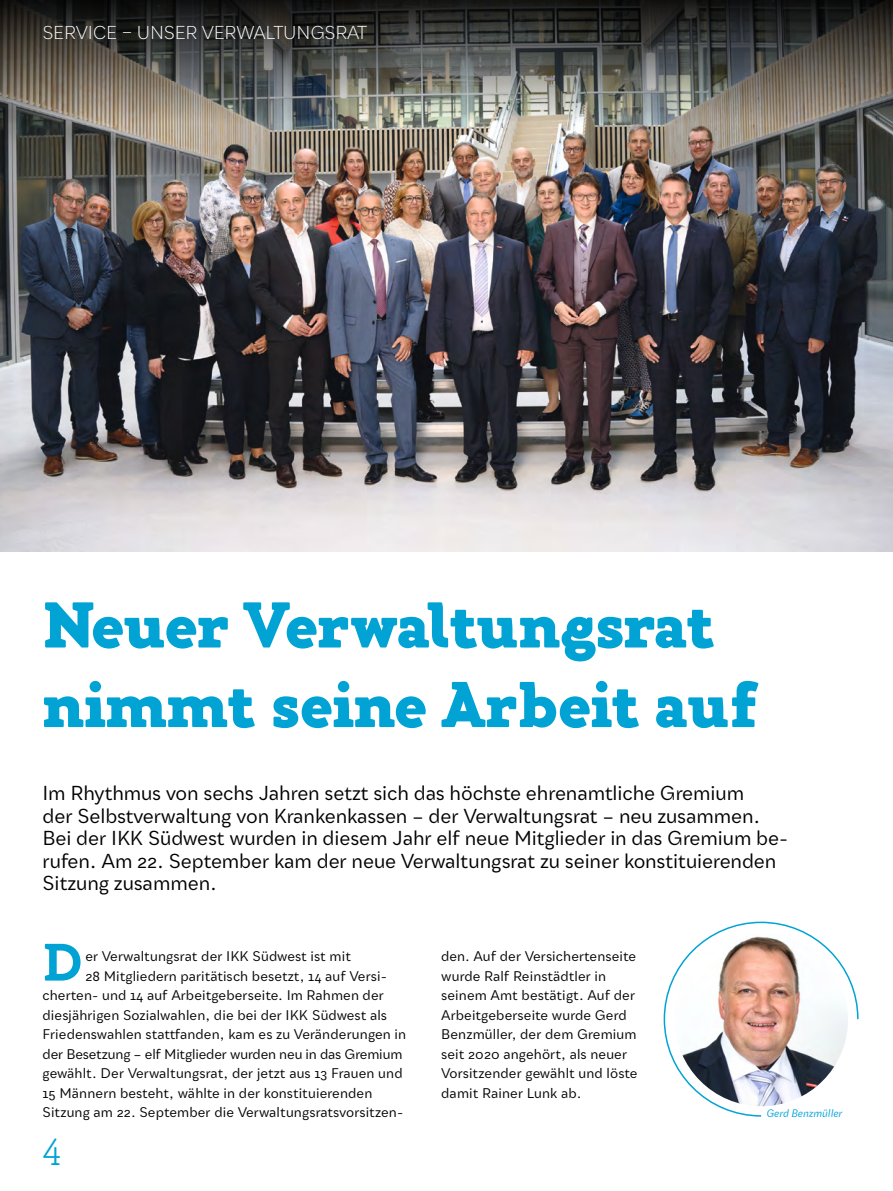
<style>
.page{position:relative;width:893px;height:1191px;background:#fff}
.page>*{position:absolute;margin:0;border:0;box-sizing:border-box;transform-origin:0 0}
.t1{font:900 64.5px/79.5px "Gambero";color:#00a3d4}
.t2{font:700 52.5px "Gambero";color:#00a3d4}
.t3{font:100 37.5px "Gambero";color:#00a3d4}
.t4{font:19.5px/22.5px "Qualion Text";letter-spacing:-.005em;color:#000}
.t5{font:300 18px "Qualion Text";letter-spacing:-.025em;color:#fff}
.t6{font:13.5px/19.5px "Qualion Text";letter-spacing:.005em;color:#000}
.t7{font:italic 10.5px "Qualion Text";color:#00a3d4}
</style>
<div class="page">
<img style="left:0;top:122px;width:893px;height:429px">
<svg style="left:663px;top:921px;width:196px;height:196px"></svg>
<img style="left:675px;top:933px;width:173px;height:173px;border-radius:87px">
<svg style="left:0;top:0;width:893px;height:122px;background:#53524d"></svg>
<h3 class="t5" style="left:43px;top:21px;width:326px">SERVICE – UNSER VERWALTUNGSRAT</h3>
<h1 class="t1" style="left:43px;top:586px;width:716px">Neuer Verwaltungsrat nimmt seine Arbeit auf</h1>
<p class="t4" style="left:43px;top:781px;width:747px">Im Rhythmus von sechs Jahren setzt sich das höchste ehrenamtliche Gremium<br>der Selbstverwaltung von Krankenkassen – der Verwaltungsrat – neu zusammen.<br>Bei der IKK Südwest wurden in diesem Jahr elf neue Mitglieder in das Gremium be&shy;rufen. Am 22. September kam der neue Verwaltungsrat zu seiner konstituierenden Sitzung zusammen.</p>
<h2 class="t2" style="left:43px;top:929px;width:40px">D</h2>
<p class="t6" style="left:85px;top:946px;width:267px">er Verwaltungsrat der IKK Südwest ist mit</p>
<p class="t6" style="left:85px;top:966px;width:303px">28 Mitgliedern paritätisch besetzt, 14 auf Versi-</p>
<p class="t6" style="left:43px;top:985px;width:343px">cherten- und 14 auf Arbeitgeberseite. Im Rahmen der</p>
<p class="t6" style="left:43px;top:1004px;width:346px">diesjährigen Sozialwahlen, die bei der IKK Südwest als</p>
<p class="t6" style="left:43px;top:1024px;width:365px">Friedenswahlen stattfanden, kam es zu Veränderungen in</p>
<p class="t6" style="left:43px;top:1043px;width:361px">der Besetzung – elf Mitglieder wurden neu in das Gremium</p>
<p class="t6" style="left:43px;top:1063px;width:362px">gewählt. Der Verwaltungsrat, der jetzt aus 13 Frauen und</p>
<p class="t6" style="left:43px;top:1082px;width:331px">15 Männern besteht, wählte in der konstituierenden</p>
<p class="t6" style="left:43px;top:1102px;width:362px">Sitzung am 22. September die Verwaltungsratsvorsitzen-</p>
<h3 class="t3" style="left:43px;top:1130px;width:21px">4</h3>
<p class="t6" style="left:441px;top:946px;width:198px">den. Auf der Versichertenseite wurde Ralf Reinstädtler in seinem Amt bestätigt. Auf der<br>Arbeitgeberseite wurde Gerd<br>Benzmüller, der dem Gremium seit 2020 angehört, als neuer<br>Vorsitzender gewählt und löste damit Rainer Lunk ab.</p>
<p class="t7" style="left:766px;top:1106px;width:77px">Gerd Benzmüller</p>
</div>
